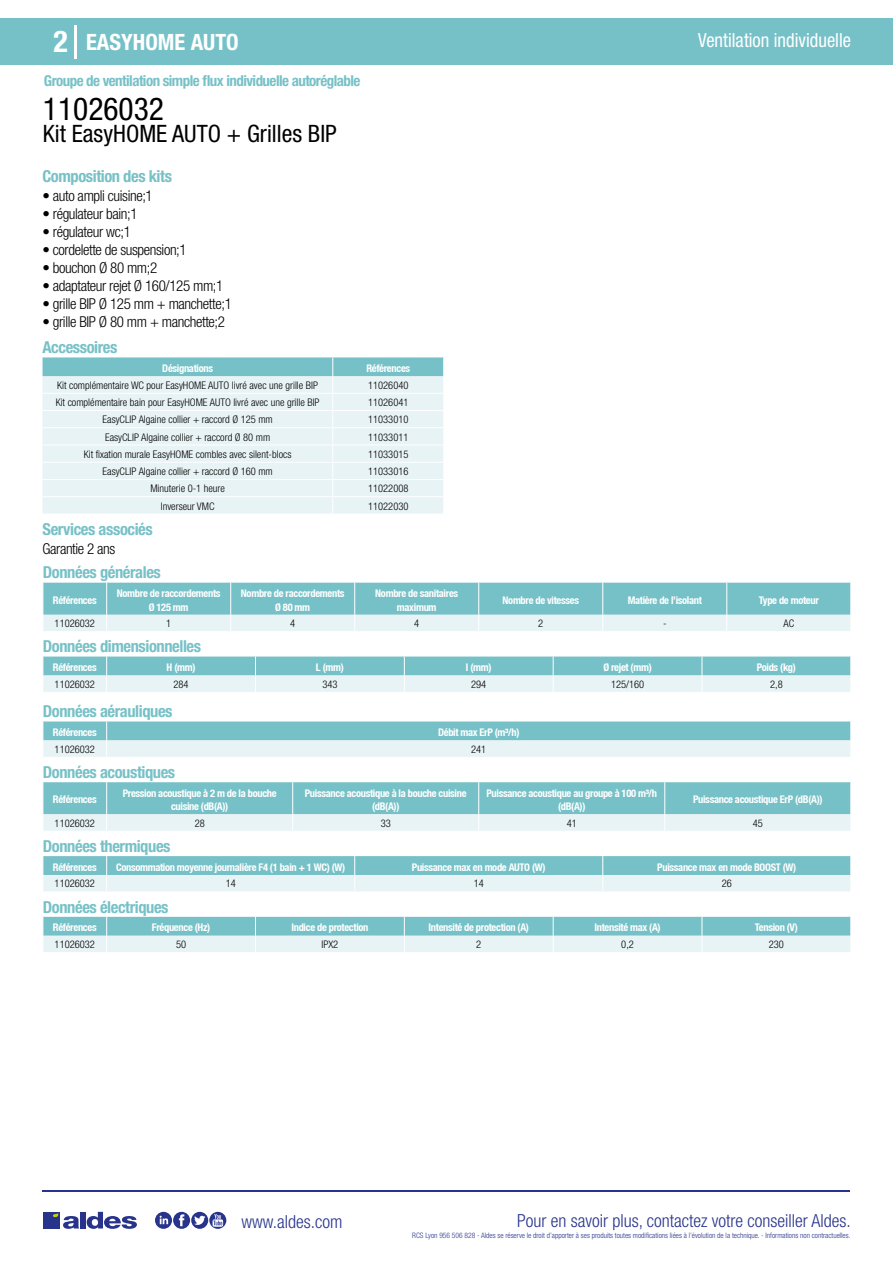
<style>
.page{position:relative;width:893px;height:1263px;background:#fff}
.page>*{position:absolute;margin:0;border:0;box-sizing:border-box;transform-origin:0 0}
.t1{font:condensed 31.5px "Helvetica Neue LT Std";color:#000}
.t2{font:700 condensed 30px "Helvetica Neue LT Std";color:#fff}
.t3{font:condensed 24px "Helvetica Neue LT Std";color:#000}
.t4{font:700 condensed 22.5px "Helvetica Neue LT Std";color:#fff}
.t5{font:condensed 19.5px "Helvetica Neue LT Std";color:#fff;scale:.95 1}
.t6{font:300 condensed 18px "Helvetica Neue";color:#28348b}
.t7{font:700 condensed 16.5px "Helvetica Neue LT Std";letter-spacing:-.025em;color:#76c1c7}
.t8{font:300 condensed 15px "Helvetica Neue LT Std";letter-spacing:-.025em;color:#000}
.t9{font:700 condensed 15px "Helvetica Neue LT Std";letter-spacing:-.035em;color:#76c1c7}
.t10{font:700 condensed 10.5px/13.5px "Helvetica Neue";letter-spacing:-.03em;color:#fff;text-align:center}
.t11{font:300 condensed 10.5px "Helvetica Neue";color:#000}
.t12{font:300 condensed 7.5px "Helvetica Neue";color:#28348b}
</style>
<div class="page">
<div style="left:0;top:18px;width:893px;height:46px;background:#76c1c7"></div>
<hr style="left:74px;top:25px;width:2px;height:33px;background:#fff">
<hr style="left:43px;top:1190px;width:807px;height:1px;background:#28348b">
<svg style="left:155px;top:1212px;width:71px;height:17px"></svg>
<div style="left:43px;top:1212px;width:17px;height:16px;background:#28348b"></div>
<div style="left:80px;top:1212px;width:6px;height:16px;background:#28348b"></div>
<svg style="left:87px;top:1212px;width:50px;height:17px"></svg>
<svg style="left:53px;top:1213px;width:26px;height:16px"></svg>
<svg style="left:43px;top:357px;width:401px;height:157px;background:#dbedf0"></svg>
<svg style="left:43px;top:583px;width:808px;height:48px;background:#9dd2d7"></svg>
<svg style="left:43px;top:656px;width:808px;height:36px;background:#aed9dd"></svg>
<svg style="left:43px;top:721px;width:808px;height:36px;background:#add9dd"></svg>
<svg style="left:43px;top:782px;width:808px;height:49px;background:#9ed2d7"></svg>
<svg style="left:43px;top:856px;width:808px;height:35px;background:#aad8dc"></svg>
<svg style="left:43px;top:917px;width:808px;height:35px;background:#acd8dc"></svg>
<h2 class="t2" style="left:54px;top:24px;width:16px">2</h2>
<h3 class="t4" style="left:86px;top:28px;width:154px">EASYHOME AUTO</h3>
<h3 class="t5" style="left:698px;top:29px;width:162px">Ventilation individuelle</h3>
<h3 class="t9" style="left:44px;top:71px;width:318px">Groupe de ventilation simple flux individuelle autoréglable</h3>
<h1 class="t1" style="left:43px;top:91px;width:122px">11026032</h1>
<h3 class="t3" style="left:43px;top:120px;width:295px">Kit EasyHOME AUTO + Grilles BIP</h3>
<h3 class="t7" style="left:43px;top:166px;width:131px">Composition des kits</h3>
<h3 class="t8" style="left:43px;top:187px;width:112px">• auto ampli cuisine;1</h3>
<h3 class="t8" style="left:43px;top:205px;width:97px">• régulateur bain;1</h3>
<h3 class="t8" style="left:43px;top:223px;width:90px">• régulateur wc;1</h3>
<h3 class="t8" style="left:43px;top:241px;width:146px">• cordelette de suspension;1</h3>
<h3 class="t8" style="left:43px;top:259px;width:116px">• bouchon Ø 80 mm;2</h3>
<h3 class="t8" style="left:43px;top:277px;width:182px">• adaptateur rejet Ø 160/125 mm;1</h3>
<h3 class="t8" style="left:43px;top:295px;width:191px">• grille BIP Ø 125 mm + manchette;1</h3>
<h3 class="t8" style="left:43px;top:313px;width:184px">• grille BIP Ø 80 mm + manchette;2</h3>
<h3 class="t7" style="left:43px;top:337px;width:76px">Accessoires</h3>
<p class="t10" style="left:162px;top:361px;width:52px">Désignations</p>
<p class="t10" style="left:366px;top:361px;width:45px">Références</p>
<p class="t11" style="left:57px;top:379px;width:262px">Kit complémentaire WC pour EasyHOME AUTO livré avec une grille BIP</p>
<p class="t11" style="left:368px;top:379px;width:42px">11026040</p>
<p class="t11" style="left:56px;top:396px;width:265px">Kit complémentaire bain pour EasyHOME AUTO livré avec une grille BIP</p>
<p class="t11" style="left:368px;top:396px;width:42px">11026041</p>
<p class="t11" style="left:103px;top:414px;width:172px">EasyCLIP Algaine collier + raccord Ø 125 mm</p>
<p class="t11" style="left:368px;top:414px;width:42px">11033010</p>
<p class="t11" style="left:105px;top:431px;width:167px">EasyCLIP Algaine collier + raccord Ø 80 mm</p>
<p class="t11" style="left:368px;top:431px;width:42px">11033011</p>
<p class="t11" style="left:84px;top:448px;width:209px">Kit fixation murale EasyHOME combles avec silent-blocs</p>
<p class="t11" style="left:368px;top:448px;width:42px">11033015</p>
<p class="t11" style="left:103px;top:465px;width:172px">EasyCLIP Algaine collier + raccord Ø 160 mm</p>
<p class="t11" style="left:368px;top:465px;width:42px">11033016</p>
<p class="t11" style="left:150px;top:483px;width:76px">Minuterie 0-1 heure</p>
<p class="t11" style="left:368px;top:483px;width:42px">11022008</p>
<p class="t11" style="left:161px;top:500px;width:55px">Inverseur VMC</p>
<p class="t11" style="left:368px;top:500px;width:42px">11022030</p>
<h3 class="t7" style="left:43px;top:519px;width:112px">Services associés</h3>
<h3 class="t8" style="left:43px;top:540px;width:74px">Garantie 2 ans</h3>
<h3 class="t7" style="left:43px;top:562px;width:119px">Données générales</h3>
<p class="t10" style="left:53px;top:593px;width:45px">Références</p>
<p class="t10" style="left:117px;top:586px;width:105px">Nombre de raccordements<br>Ø 125 mm</p>
<p class="t10" style="left:241px;top:586px;width:105px">Nombre de raccordements<br>Ø 80 mm</p>
<p class="t10" style="left:375px;top:586px;width:84px">Nombre de sanitaires maximum</p>
<p class="t10" style="left:503px;top:593px;width:78px">Nombre de vitesses</p>
<p class="t10" style="left:628px;top:593px;width:76px">Matière de l’isolant</p>
<p class="t10" style="left:759px;top:593px;width:62px">Type de moteur</p>
<p class="t11" style="left:55px;top:617px;width:42px">11026032</p>
<p class="t11" style="left:166px;top:617px;width:7px">1</p>
<p class="t11" style="left:290px;top:617px;width:7px">4</p>
<p class="t11" style="left:414px;top:617px;width:7px">4</p>
<p class="t11" style="left:538px;top:617px;width:7px">2</p>
<p class="t11" style="left:663px;top:617px;width:5px">-</p>
<p class="t11" style="left:783px;top:617px;width:12px">AC</p>
<h3 class="t7" style="left:43px;top:636px;width:160px">Données dimensionnelles</h3>
<p class="t10" style="left:53px;top:660px;width:45px">Références</p>
<p class="t10" style="left:167px;top:660px;width:30px">H (mm)</p>
<p class="t10" style="left:316px;top:660px;width:29px">L (mm)</p>
<p class="t10" style="left:466px;top:660px;width:27px">l (mm)</p>
<p class="t10" style="left:603px;top:660px;width:50px">Ø rejet (mm)</p>
<p class="t10" style="left:757px;top:660px;width:41px">Poids (kg)</p>
<p class="t11" style="left:55px;top:678px;width:42px">11026032</p>
<p class="t11" style="left:174px;top:678px;width:17px">284</p>
<p class="t11" style="left:322px;top:678px;width:17px">343</p>
<p class="t11" style="left:471px;top:678px;width:17px">294</p>
<p class="t11" style="left:611px;top:678px;width:35px">125/160</p>
<p class="t11" style="left:770px;top:678px;width:14px">2,8</p>
<h3 class="t7" style="left:43px;top:701px;width:131px">Données aérauliques</h3>
<p class="t10" style="left:53px;top:725px;width:45px">Références</p>
<p class="t10" style="left:438px;top:725px;width:83px">Débit max ErP (m³/h)</p>
<p class="t11" style="left:55px;top:743px;width:42px">11026032</p>
<p class="t11" style="left:471px;top:743px;width:17px">241</p>
<h3 class="t7" style="left:43px;top:762px;width:134px">Données acoustiques</h3>
<p class="t10" style="left:53px;top:793px;width:45px">Références</p>
<p class="t10" style="left:123px;top:786px;width:156px">Pression acoustique à 2 m de la bouche cuisine (dB(A))</p>
<p class="t10" style="left:305px;top:786px;width:163px">Puissance acoustique à la bouche cuisine (dB(A))</p>
<p class="t10" style="left:486px;top:786px;width:172px">Puissance acoustique au groupe à 100 m³/h (dB(A))</p>
<p class="t10" style="left:693px;top:793px;width:131px">Puissance acoustique ErP (dB(A))</p>
<p class="t11" style="left:55px;top:817px;width:42px">11026032</p>
<p class="t11" style="left:195px;top:817px;width:12px">28</p>
<p class="t11" style="left:381px;top:817px;width:12px">33</p>
<p class="t11" style="left:567px;top:817px;width:12px">41</p>
<p class="t11" style="left:753px;top:817px;width:12px">45</p>
<h3 class="t7" style="left:43px;top:836px;width:129px">Données thermiques</h3>
<p class="t10" style="left:53px;top:860px;width:45px">Références</p>
<p class="t10" style="left:116px;top:860px;width:231px">Consommation moyenne journalière F4 (1 bain + 1 WC) (W)</p>
<p class="t10" style="left:412px;top:860px;width:135px">Puissance max en mode AUTO (W)</p>
<p class="t10" style="left:657px;top:860px;width:140px">Puissance max en mode BOOST (W)</p>
<p class="t11" style="left:55px;top:878px;width:42px">11026032</p>
<p class="t11" style="left:226px;top:878px;width:12px">14</p>
<p class="t11" style="left:474px;top:878px;width:12px">14</p>
<p class="t11" style="left:722px;top:878px;width:12px">26</p>
<h3 class="t7" style="left:43px;top:897px;width:127px">Données électriques</h3>
<p class="t10" style="left:53px;top:921px;width:45px">Références</p>
<p class="t10" style="left:152px;top:921px;width:60px">Fréquence (Hz)</p>
<p class="t10" style="left:291px;top:921px;width:79px">Indice de protection</p>
<p class="t10" style="left:429px;top:921px;width:102px">Intensité de protection (A)</p>
<p class="t10" style="left:594px;top:921px;width:68px">Intensité max (A)</p>
<p class="t10" style="left:755px;top:921px;width:44px">Tension (V)</p>
<p class="t11" style="left:55px;top:938px;width:42px">11026032</p>
<p class="t11" style="left:176px;top:938px;width:12px">50</p>
<p class="t11" style="left:321px;top:938px;width:18px">IPX2</p>
<p class="t11" style="left:476px;top:938px;width:7px">2</p>
<p class="t11" style="left:621px;top:938px;width:14px">0,2</p>
<p class="t11" style="left:769px;top:938px;width:17px">230</p>
<h3 class="t6" style="left:241px;top:1211px;width:102px">www.aldes.com</h3>
<h3 class="t6" style="left:517px;top:1211px;width:335px">Pour en savoir plus, contactez votre conseiller Aldes.</h3>
<p class="t12" style="left:412px;top:1230px;width:440px">RCS Lyon 956 506 828 - Aldes se réserve le droit d’apporter à ses produits toutes modifications liées à l’évolution de la technique. - Informations non contractuelles.</p>
</div>
